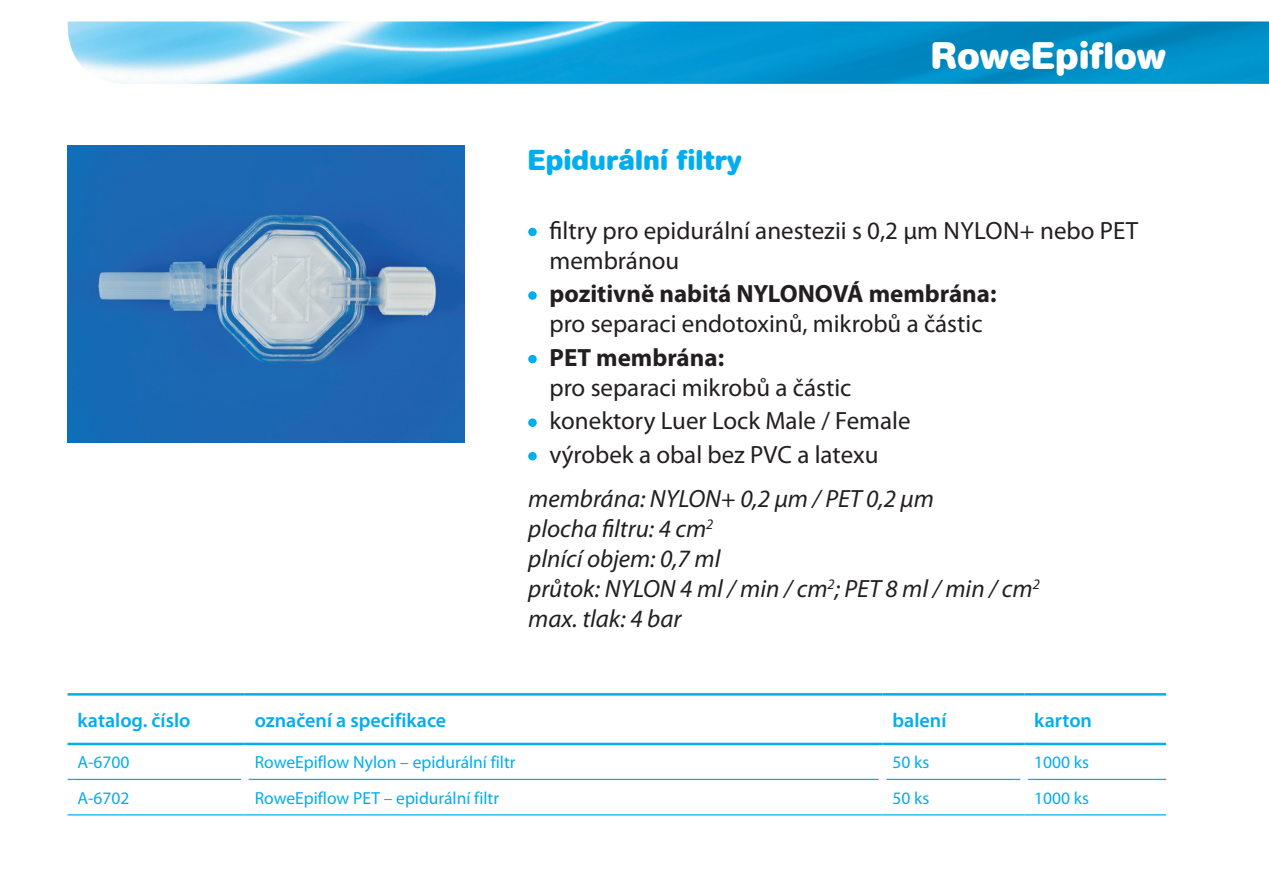
<style>
.page{position:relative;width:1269px;height:872px;background:#fff}
.page>*{position:absolute;margin:0;border:0;box-sizing:border-box;transform-origin:0 0}
._001_nazev_prava_str{font:700 40px "Accius Buc Rou D";color:#fff}
.Bledemodry_podnadpis{font:700 30px "Accius Buc Rou D";color:#00aeef}
.popisky{font:25px/30px "Myriad Pro";color:#231f20}
.popisky-2{font:italic 25px "Myriad Pro";color:#231f20}
.Hlavička_tabulky{font:600 20px "Myriad Pro";color:#00aeef}
.XLS{font:17.5px "Myriad Pro";color:#00aeef}
.Tabulka{font:17.5px "Myriad Pro";color:#00aeef}
.s1{font-weight:700}
</style>
<div class="page">
<img style="left:67px;top:21px;width:1202px;height:63px">
<div style="left:528px;top:228px;width:9px;height:8px;background:#00aeef;border-radius:50%"></div>
<div style="left:528px;top:291px;width:9px;height:9px;background:#00aeef;border-radius:50%"></div>
<div style="left:528px;top:355px;width:9px;height:8px;background:#00aeef;border-radius:50%"></div>
<div style="left:528px;top:418px;width:9px;height:9px;background:#00aeef;border-radius:50%"></div>
<div style="left:528px;top:452px;width:9px;height:8px;background:#00aeef;border-radius:50%"></div>
<hr style="left:68px;top:778px;width:173px;height:2px;background:#00aeef">
<hr style="left:248px;top:778px;width:631px;height:2px;background:#00aeef">
<hr style="left:886px;top:778px;width:135px;height:2px;background:#00aeef">
<hr style="left:1028px;top:778px;width:138px;height:2px;background:#00aeef">
<hr style="left:68px;top:693px;width:177px;height:2px;background:#00aeef">
<hr style="left:245px;top:693px;width:638px;height:2px;background:#00aeef">
<hr style="left:883px;top:693px;width:141px;height:2px;background:#00aeef">
<hr style="left:1024px;top:693px;width:142px;height:2px;background:#00aeef">
<hr style="left:68px;top:742px;width:177px;height:3px;background:#00aeef">
<hr style="left:245px;top:742px;width:638px;height:3px;background:#00aeef">
<hr style="left:883px;top:742px;width:141px;height:3px;background:#00aeef">
<hr style="left:1024px;top:742px;width:142px;height:3px;background:#00aeef">
<hr style="left:68px;top:814px;width:177px;height:1px;background:#00aeef">
<hr style="left:245px;top:814px;width:638px;height:1px;background:#00aeef">
<hr style="left:883px;top:814px;width:141px;height:1px;background:#00aeef">
<hr style="left:1024px;top:814px;width:142px;height:1px;background:#00aeef">
<img style="left:68px;top:145px;width:396px;height:297px">
<p class="Bledemodry_podnadpis" style="left:527px;top:143px;width:216px">Epidurální filtry</p>
<p class="_001_nazev_prava_str" style="left:931px;top:32px;width:237px">RoweEpiflow</p>
<p class="popisky" style="left:549px;top:215px;width:590px">filtry pro epidurální anestezii s 0,2 µm NYLON+ nebo PET membránou</p>
<p class="popisky" style="left:549px;top:278px;width:449px"><span class="s1">pozitivně nabitá NYLONOVÁ membrána: </span>pro separaci endotoxinů, mikrobů a částic</p>
<p class="popisky" style="left:549px;top:342px;width:303px"><span class="s1">PET membrána:<br></span>pro separaci mikrobů a částic</p>
<p class="popisky" style="left:549px;top:405px;width:363px">konektory Luer Lock Male / Female</p>
<p class="popisky" style="left:549px;top:439px;width:331px">výrobek a obal bez PVC a latexu</p>
<p class="popisky-2" style="left:528px;top:483px;width:407px">membrána: NYLON+ 0,2 µm / PET 0,2 µm</p>
<p class="popisky-2" style="left:528px;top:513px;width:187px">plocha filtru: 4 cm<sup>2</sup></p>
<p class="popisky-2" style="left:528px;top:543px;width:194px">plnící objem: 0,7 ml</p>
<p class="popisky-2" style="left:528px;top:573px;width:513px">průtok: NYLON 4 ml / min / cm<sup>2</sup>; PET 8 ml / min / cm<sup>2</sup></p>
<p class="popisky-2" style="left:528px;top:603px;width:155px">max. tlak: 4 bar</p>
<p class="Hlavička_tabulky" style="left:78px;top:707px;width:114px">katalog. číslo</p>
<p class="Hlavička_tabulky" style="left:255px;top:707px;width:193px">označení a specifikace</p>
<p class="Hlavička_tabulky" style="left:893px;top:707px;width:55px">balení</p>
<p class="Hlavička_tabulky" style="left:1034px;top:707px;width:59px">karton</p>
<p class="XLS" style="left:78px;top:751px;width:53px">A-6700</p>
<p class="XLS" style="left:255px;top:751px;width:262px">RoweEpiflow Nylon – epidurální filtr</p>
<p class="Tabulka" style="left:893px;top:751px;width:38px">50 ks</p>
<p class="Tabulka" style="left:1034px;top:751px;width:56px">1000 ks</p>
<p class="XLS" style="left:78px;top:787px;width:53px">A-6702</p>
<p class="XLS" style="left:255px;top:787px;width:246px">RoweEpiflow PET – epidurální filtr</p>
<p class="Tabulka" style="left:893px;top:787px;width:38px">50 ks</p>
<p class="Tabulka" style="left:1034px;top:787px;width:56px">1000 ks</p>
</div>
